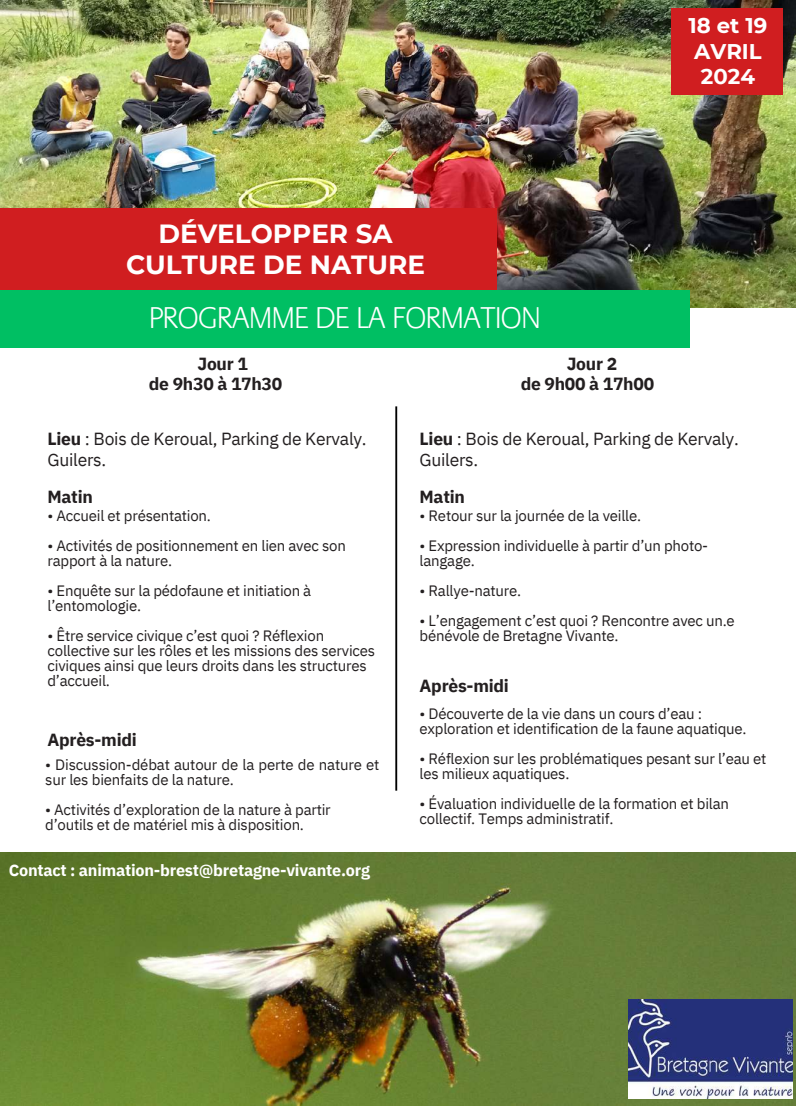
<style>
.page{position:relative;width:796px;height:1106px;background:#fff}
.page>*{position:absolute;margin:0;border:0;box-sizing:border-box;transform-origin:0 0}
.t1{font:300 31.25px "Praxis";letter-spacing:-.015em;color:#fff}
.t2{font:700 26.25px/31px "Montserrat";color:#fff;text-align:center}
.t3{font:700 21.25px/25.2px "Montserrat";color:#fff;text-align:center}
.t4{font:17.5px/20.6px "IBM Plex Sans";letter-spacing:-.015em;color:#231f20}
.t5{font:700 17.5px/20.6px "IBM Plex Sans";letter-spacing:-.015em;color:#231f20}
.t6{font:700 16.25px "IBM Plex Sans";letter-spacing:-.015em;color:#fff}
.t7{font:15px/15px "IBM Plex Sans";letter-spacing:-.015em;color:#231f20}
.s1{font-weight:700}
</style>
<div class="page">
<img style="left:0;top:0;width:796px;height:308px">
<div style="left:0;top:208px;width:497px;height:117px;background:#d01e20"></div>
<img style="left:0;top:852px;width:796px;height:253px">
<img style="left:628px;top:999px;width:164px;height:99px">
<div style="left:0;top:290px;width:690px;height:58px;background:#00bf63"></div>
<div style="left:672px;top:8px;width:111px;height:87px;background:#d01e20"></div>
<hr style="left:395px;top:406px;width:2px;height:384px;background:#000">
<h3 class="t3" style="left:689px;top:13px;width:80px">18 et 19<br>AVRIL<br>2024</h3>
<h2 class="t2" style="left:126px;top:218px;width:300px">DÉVELOPPER SA<br>CULTURE DE NATURE</h2>
<h1 class="t1" style="left:149px;top:301px;width:393px">PROGRAMME DE LA FORMATION</h1>
<p class="t5" style="left:149px;top:353px;width:135px;text-indent:49px">Jour 1<br>de 9h30 à 17h30</p>
<p class="t5" style="left:521px;top:353px;width:135px;text-align:center">Jour 2<br>de 9h00 à 17h00</p>
<p class="t4" style="left:48px;top:428px;width:321px"><span class="s1">Lieu</span> : Bois de Keroual, Parking de Kervaly.<br>Guilers.</p>
<p class="t5" style="left:48px;top:485px;width:47px">Matin</p>
<p class="t7" style="left:48px;top:507px;width:165px">• Accueil et présentation.</p>
<p class="t7" style="left:48px;top:537px;width:300px">• Activités de positionnement en lien avec son rapport à la nature.</p>
<p class="t7" style="left:48px;top:582px;width:265px">• Enquête sur la pédofaune et initiation à l’entomologie.</p>
<p class="t7" style="left:48px;top:627px;width:329px">• Être service civique c’est quoi ? Réflexion collective sur les rôles et les missions des services civiques ainsi que leurs droits dans les structures d’accueil.</p>
<p class="t5" style="left:48px;top:728px;width:91px">Après-midi</p>
<p class="t7" style="left:45px;top:756px;width:336px">• Discussion-débat autour de la perte de nature et sur les bienfaits de la nature.</p>
<p class="t7" style="left:45px;top:801px;width:287px">• Activités d’exploration de la nature à partir d’outils et de matériel mis à disposition.</p>
<p class="t6" style="left:9px;top:859px;width:363px">Contact : animation-brest@bretagne-vivante.org</p>
<p class="t4" style="left:420px;top:428px;width:321px"><span class="s1">Lieu</span> : Bois de Keroual, Parking de Kervaly.<br>Guilers.</p>
<p class="t5" style="left:420px;top:485px;width:47px">Matin</p>
<p class="t7" style="left:420px;top:507px;width:223px">• Retour sur la journée de la veille.</p>
<p class="t7" style="left:420px;top:537px;width:290px">• Expression individuelle à partir d’un photo&shy;langage.</p>
<p class="t7" style="left:420px;top:582px;width:103px">• Rallye-nature.</p>
<p class="t7" style="left:420px;top:612px;width:317px">• L’engagement c’est quoi ? Rencontre avec un.e bénévole de Bretagne Vivante.</p>
<p class="t5" style="left:420px;top:674px;width:91px">Après-midi</p>
<p class="t7" style="left:420px;top:705px;width:329px">• Découverte de la vie dans un cours d’eau : exploration et identification de la faune aquatique.</p>
<p class="t7" style="left:420px;top:750px;width:348px">• Réflexion sur les problématiques pesant sur l’eau et les milieux aquatiques.</p>
<p class="t7" style="left:420px;top:795px;width:311px">• Évaluation individuelle de la formation et bilan collectif. Temps administratif.</p>
</div>
